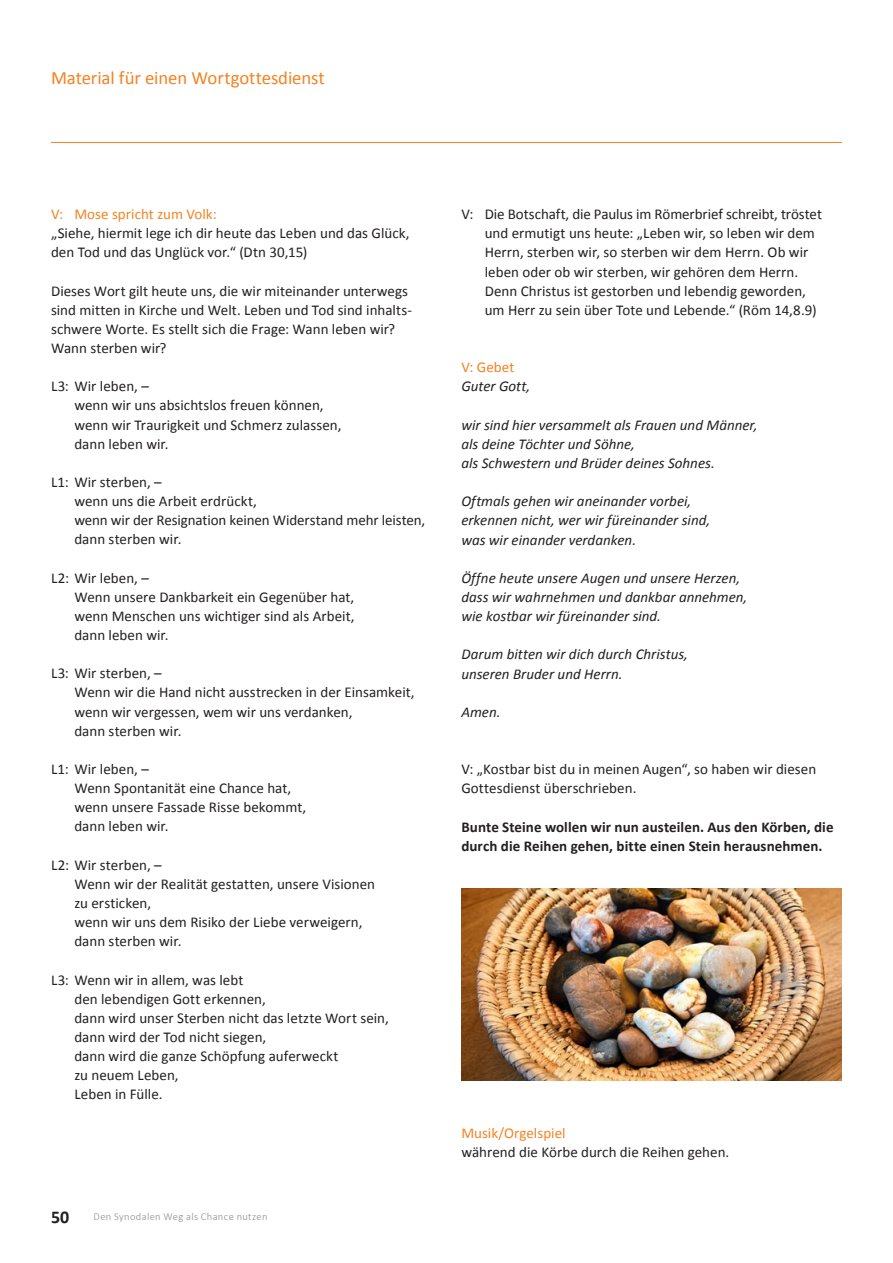
<style>
.page{position:relative;width:893px;height:1263px;background:#fff}
.page>*{position:absolute;margin:0;border:0;box-sizing:border-box;transform-origin:0 0}
.t1{font:18.75px "Calibri";letter-spacing:-.01em;color:#f58220}
.t2{font:700 18px "Calibri";color:#231f20}
.t3{font:15px/19.2px "Calibri";color:#231f20}
.t4{font:italic 15px/19.2px "Calibri";color:#231f20}
.t5{font:700 15px/19.2px "Calibri";letter-spacing:.005em;color:#231f20}
.t6{font:15px "Calibri";letter-spacing:.005em;color:#f58220}
.t7{font:300 10.5px "Calibri";letter-spacing:.035em;color:#8a8c8f}
</style>
<div class="page">
<hr style="left:51px;top:142px;width:791px;height:1px;background:#f58220">
<img style="left:461px;top:889px;width:381px;height:191px">
<p class="t1" style="left:51px;top:66px;width:275px">Material für einen Wortgottesdienst</p>
<p class="t6" style="left:51px;top:205px;width:167px">V: Mose spricht zum Volk:</p>
<p class="t3" style="left:51px;top:224px;width:360px">„Siehe, hiermit lege ich dir heute das Leben und das Glück, den Tod und das Unglück vor.“ (Dtn 30,15)</p>
<p class="t3" style="left:51px;top:281px;width:362px">Dieses Wort gilt heute uns, die wir miteinander unterwegs sind mitten in Kirche und Welt. Leben und Tod sind inhalts&shy;schwere Worte. Es stellt sich die Frage: Wann leben wir?<br>Wann sterben wir?</p>
<p class="t3" style="left:74px;top:377px;width:269px;text-indent:-23px">L3: Wir leben, –<br>wenn wir uns absichtslos freuen können, wenn wir Traurigkeit und Schmerz zulassen, dann leben wir.</p>
<p class="t3" style="left:74px;top:472px;width:352px;text-indent:-23px">L1: Wir sterben, –<br>wenn uns die Arbeit erdrückt,<br>wenn wir der Resignation keinen Widerstand mehr leisten, dann sterben wir.</p>
<p class="t3" style="left:74px;top:568px;width:282px;text-indent:-23px">L2: Wir leben, –<br>Wenn unsere Dankbarkeit ein Gegenüber hat, wenn Menschen uns wichtiger sind als Arbeit, dann leben wir.</p>
<p class="t3" style="left:74px;top:664px;width:342px;text-indent:-23px">L3: Wir sterben, –<br>Wenn wir die Hand nicht ausstrecken in der Einsamkeit, wenn wir vergessen, wem wir uns verdanken,<br>dann sterben wir.</p>
<p class="t3" style="left:74px;top:759px;width:233px;text-indent:-23px">L1: Wir leben, –<br>Wenn Spontanität eine Chance hat, wenn unsere Fassade Risse bekommt, dann leben wir.</p>
<p class="t3" style="left:74px;top:855px;width:302px;text-indent:-23px">L2: Wir sterben, –<br>Wenn wir der Realität gestatten, unsere Visionen zu ersticken,<br>wenn wir uns dem Risiko der Liebe verweigern, dann sterben wir.</p>
<p class="t3" style="left:74px;top:970px;width:316px;text-indent:-23px">L3: Wenn wir in allem, was lebt<br>den lebendigen Gott erkennen,<br>dann wird unser Sterben nicht das letzte Wort sein, dann wird der Tod nicht siegen,<br>dann wird die ganze Schöpfung auferweckt<br>zu neuem Leben,<br>Leben in Fülle.</p>
<p class="t2" style="left:51px;top:1205px;width:20px">50</p>
<p class="t7" style="left:94px;top:1210px;width:176px">Den Synodalen Weg als Chance nutzen</p>
<p class="t3" style="left:485px;top:205px;width:339px;text-indent:-23px">V: Die Botschaft, die Paulus im Römerbrief schreibt, tröstet und ermutigt uns heute: „Leben wir, so leben wir dem Herrn, sterben wir, so sterben wir dem Herrn. Ob wir leben oder ob wir sterben, wir gehören dem Herrn.<br>Denn Christus ist gestorben und lebendig geworden, um Herr zu sein über Tote und Lebende.“ (Röm 14,8.9)</p>
<p class="t6" style="left:461px;top:358px;width:55px">V: Gebet</p>
<p class="t4" style="left:461px;top:376px;width:70px">Guter Gott,</p>
<p class="t4" style="left:461px;top:415px;width:298px">wir sind hier versammelt als Frauen und Männer, als deine Töchter und Söhne,<br>als Schwestern und Brüder deines Sohnes.</p>
<p class="t4" style="left:461px;top:491px;width:250px">Oftmals gehen wir aneinander vorbei, erkennen nicht, wer wir füreinander sind, was wir einander verdanken.</p>
<p class="t4" style="left:461px;top:568px;width:287px">Öffne heute unsere Augen und unsere Herzen, dass wir wahrnehmen und dankbar annehmen, wie kostbar wir füreinander sind.</p>
<p class="t4" style="left:461px;top:644px;width:228px">Darum bitten wir dich durch Christus, unseren Bruder und Herrn.</p>
<p class="t4" style="left:461px;top:702px;width:41px">Amen.</p>
<p class="t3" style="left:461px;top:760px;width:356px">V: „Kostbar bist du in meinen Augen“, so haben wir diesen<br>Gottesdienst überschrieben.</p>
<p class="t5" style="left:461px;top:817px;width:374px">Bunte Steine wollen wir nun austeilen. Aus den Körben, die durch die Reihen gehen, bitte einen Stein herausnehmen.</p>
<p class="t6" style="left:461px;top:1123px;width:106px">Musik/Orgelspiel</p>
<p class="t3" style="left:461px;top:1142px;width:270px">während die Körbe durch die Reihen gehen.</p>
</div>
